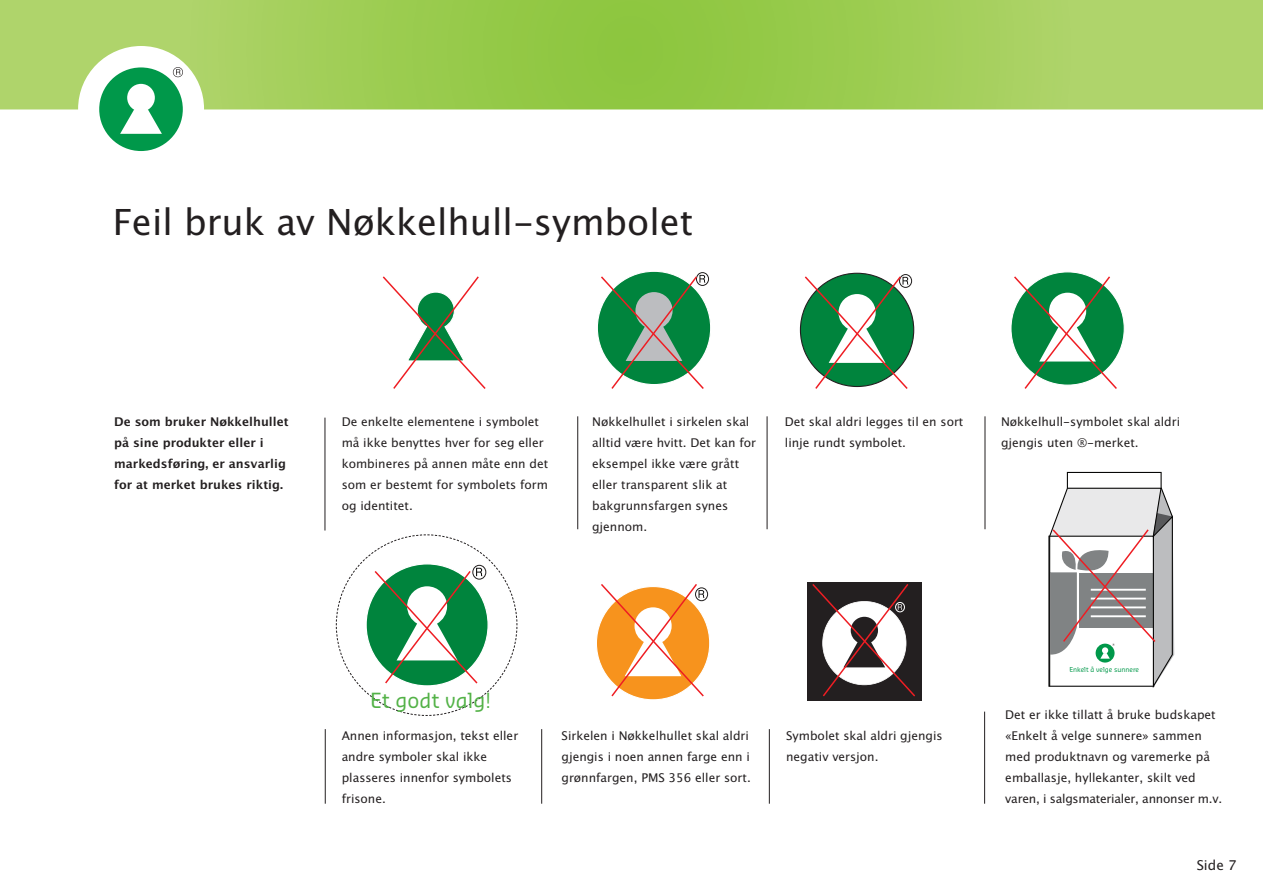
<style>
.page{position:relative;width:1263px;height:893px;background:#fff}
.page>*{position:absolute;margin:0;border:0;box-sizing:border-box;transform-origin:0 0}
.t1{font:36px "Lucida Grande";color:#231f20}
.t2{font:20.4px "Sansa";color:#53b247}
.t3{font:13.5px "Lucida Grande";color:#231f20}
.t4{font:12px/21px "Lucida Grande";color:#231f20}
.t5{font:700 12px/21px "Lucida Grande";color:#231f20}
.t6{font:6.6px "Sansa";color:#00984a}
</style>
<div class="page">
<img style="left:0;top:0;width:1263px;height:110px">
<div style="left:78px;top:46px;width:126px;height:126px;background:#fff;border-radius:50%"></div>
<div style="left:99px;top:67px;width:84px;height:84px;background:#00984a;border-radius:50%"></div>
<div style="left:127px;top:84px;width:28px;height:28px;background:#fff;border-radius:50%"></div>
<svg style="left:120px;top:109px;width:42px;height:25px"></svg>
<svg style="left:173px;top:67px;width:10px;height:10px"></svg>
<div style="left:808px;top:583px;width:114px;height:118px;background:#231f20"></div>
<hr style="left:577px;top:416px;width:1px;height:113px;background:#231f20">
<hr style="left:767px;top:416px;width:1px;height:113px;background:#231f20">
<hr style="left:985px;top:416px;width:1px;height:113px;background:#231f20">
<hr style="left:541px;top:729px;width:1px;height:75px;background:#231f20">
<hr style="left:769px;top:729px;width:1px;height:75px;background:#231f20">
<hr style="left:984px;top:712px;width:1px;height:92px;background:#231f20">
<hr style="left:325px;top:418px;width:1px;height:112px;background:#231f20">
<hr style="left:325px;top:729px;width:1px;height:75px;background:#231f20">
<svg style="left:382px;top:276px;width:104px;height:113px"></svg>
<svg style="left:597px;top:271px;width:114px;height:118px"></svg>
<svg style="left:800px;top:273px;width:114px;height:116px"></svg>
<svg style="left:1011px;top:272px;width:114px;height:117px"></svg>
<svg style="left:336px;top:534px;width:182px;height:182px"></svg>
<svg style="left:596px;top:584px;width:114px;height:116px"></svg>
<svg style="left:811px;top:582px;width:106px;height:115px"></svg>
<svg style="left:1048px;top:471px;width:126px;height:217px"></svg>
<h1 class="t1" style="left:113px;top:207px;width:582px">Feil bruk av Nøkkelhull-symbolet</h1>
<p class="t5" style="left:114px;top:412px;width:176px">De som bruker Nøkkelhullet på sine produkter eller i markedsføring, er ansvarlig for at merket brukes riktig.</p>
<p class="t4" style="left:592px;top:412px;width:165px">Nøkkelhullet i sirkelen skal alltid være hvitt. Det kan for eksempel ikke være grått eller transparent slik at bakgrunnsfargen synes gjennom.</p>
<p class="t4" style="left:342px;top:412px;width:208px">De enkelte elementene i symbolet må ikke benyttes hver for seg eller kombineres på annen måte enn det som er bestemt for symbolets form og identitet.</p>
<p class="t4" style="left:785px;top:412px;width:180px">Det skal aldri legges til en sort linje rundt symbolet.</p>
<p class="t4" style="left:1001px;top:412px;width:181px">Nøkkelhull-symbolet skal aldri gjengis uten ®-merket.</p>
<h2 class="t2" style="left:370px;top:692px;width:122px">Et godt valg!</h2>
<p class="t4" style="left:342px;top:726px;width:178px">Annen informasjon, tekst eller andre symboler skal ikke plasseres innenfor symbolets frisone.</p>
<p class="t4" style="left:561px;top:726px;width:191px">Sirkelen i Nøkkelhullet skal aldri gjengis i noen annen farge enn i grønnfargen, PMS 356 eller sort.</p>
<p class="t4" style="left:786px;top:726px;width:158px">Symbolet skal aldri gjengis negativ versjon.</p>
<p class="t6" style="left:1069px;top:666px;width:71px">Enkelt å velge sunnere</p>
<p class="t4" style="left:1005px;top:705px;width:218px">Det er ikke tillatt å bruke budskapet «Enkelt å velge sunnere» sammen med produktnavn og varemerke på emballasje, hyllekanter, skilt ved varen, i salgsmaterialer, annonser m.v.</p>
<p class="t3" style="left:1197px;top:859px;width:41px">Side 7</p>
</div>
